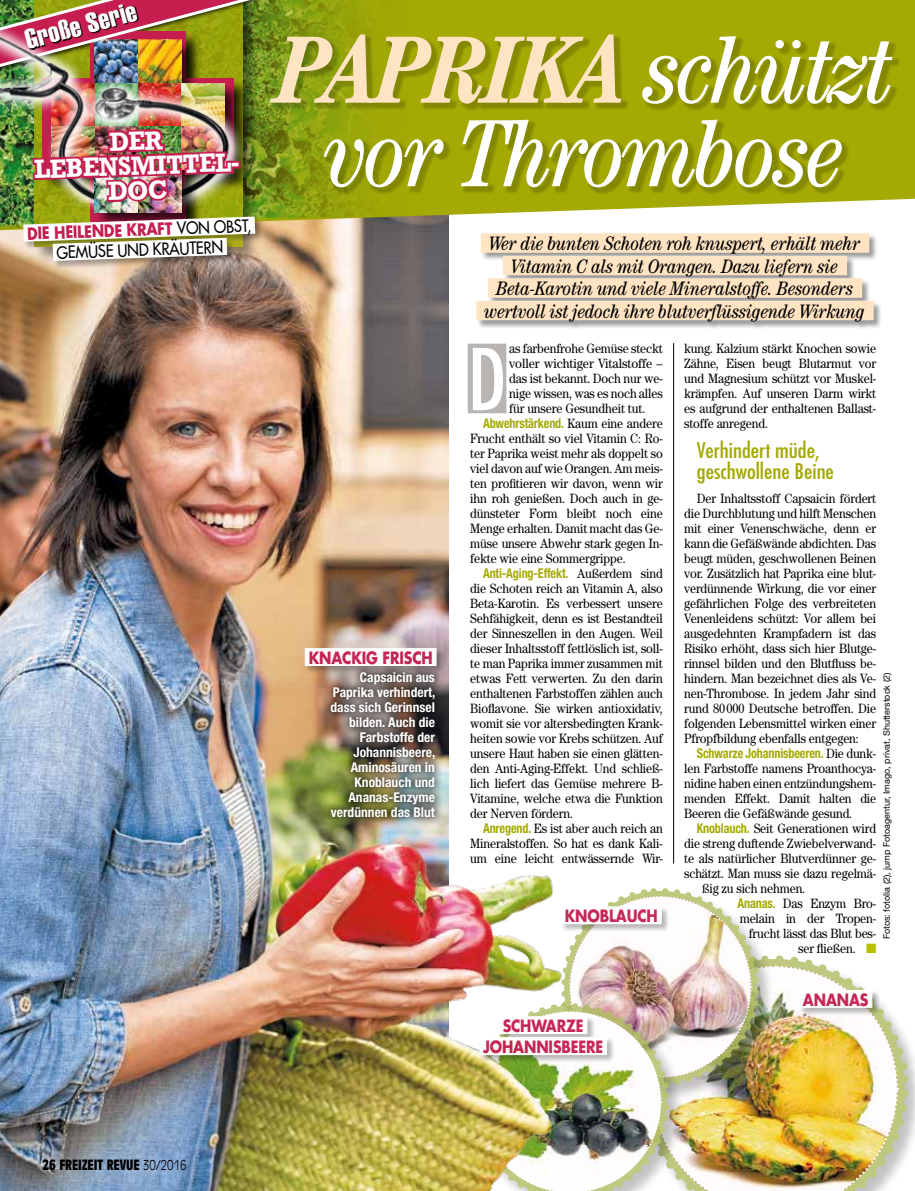
<style>
.page{position:relative;width:915px;height:1191px;background:#fff}
.page>*{position:absolute;margin:0;border:0;box-sizing:border-box;transform-origin:0 0}
.t1{font:italic condensed 95.7px/83.6px "Century LT";letter-spacing:-.03em;color:#fff;text-align:center}
.t2{font:condensed 82.8px "Futura LT";color:#fff}
.t3{font:27px "Helvetica LT Extra Compressed";color:#fff;scale:1.2 1}
.t4{font:700 26.7px/24.6px "Rockwell";color:#fff;text-align:center;scale:.93 1}
.t5{font:condensed 21px/21px "Futura LT";color:#a4a904;scale:1.1 1}
.t6{font:italic condensed 19.5px/22.5px "Century LT";letter-spacing:-.01em;color:#000;text-align:center}
.t7{font:700 16.5px/21px "Futura LT";letter-spacing:-.01em;color:#c51e4f;text-align:center;scale:.85 1}
.t8{font:16.5px/20.2px "Futura LT";color:#000;text-align:center;scale:.9 1}
.t9{font:700 condensed 14.7px "Antique Olive LT";color:#000}
.t10{font:13.5px/15px "Century LT";letter-spacing:-.01em;color:#000;text-align:justify;scale:.9 1}
.t11{font:700 condensed 13.5px/15px "Helvetica Neue LT";color:#fff;text-align:right}
.t12{font:700 condensed 13.5px "Helvetica Neue LT";letter-spacing:-.01em;color:#a4a904;scale:.9 1}
.t13{font:9px "Helvetica Neue LT";color:#000}
.s1{font-weight:700;color:#c51e4f}
.s2{font-weight:700;color:#ffe4c3}
.s3{font-family:"Century LT";font-weight:400;font-stretch:normal;color:#000}
.s4{font-family:"Helvetica Neue LT";font-weight:700;font-stretch:condensed;color:#a4a904}
.s5{color:#b7bf00}
.s6{font-weight:300;font-stretch:normal;font-size:13.5px}
</style>
<div class="page">
<img style="left:0;top:230px;width:449px;height:961px">
<svg style="left:424px;top:0;width:490px;height:230px;fill:#a4a904"></svg>
<img style="left:309px;top:0;width:115px;height:230px">
<img style="left:578px;top:888px;width:333px;height:303px">
<img style="left:381px;top:863px;width:197px;height:328px">
<div style="left:467px;top:343px;width:39px;height:70px;background:#b7b4b2"></div>
<div style="left:321px;top:663px;width:122px;height:163px;background:#000;opacity:.65"></div>
<div style="left:476px;top:233px;width:406px;height:97px;background:#000;opacity:.4"></div>
<div style="left:480px;top:233px;width:389px;height:20px;background:#ffe4c3"></div>
<div style="left:503px;top:256px;width:343px;height:19px;background:#ffe4c3"></div>
<div style="left:487px;top:278px;width:374px;height:20px;background:#ffe4c3"></div>
<div style="left:476px;top:301px;width:397px;height:19px;background:#ffe4c3"></div>
<div style="left:304px;top:647px;width:141px;height:27px;background:#000;opacity:.3"></div>
<div style="left:304px;top:648px;width:132px;height:18px;background:#fff"></div>
<div style="left:478px;top:1015px;width:137px;height:48px;background:#000;opacity:.3"></div>
<div style="left:498px;top:1016px;width:89px;height:18px;background:#fff"></div>
<div style="left:479px;top:1037px;width:127px;height:18px;background:#fff"></div>
<div style="left:560px;top:906px;width:110px;height:27px;background:#000;opacity:.3"></div>
<div style="left:560px;top:906px;width:101px;height:18px;background:#fff"></div>
<div style="left:798px;top:989px;width:83px;height:27px;background:#000;opacity:.3"></div>
<div style="left:798px;top:990px;width:74px;height:18px;background:#fff"></div>
<hr style="left:673px;top:343px;width:1px;height:520px;background:#000">
<div style="left:269px;top:35px;width:631px;height:160px;background:#000;opacity:.2"></div>
<img style="left:0;top:0;width:309px;height:395px">
<h3 class="t3" style="left:22px;top:24px;width:97px;rotate:-15deg">Große Serie</h3>
<h3 class="t4" style="left:33px;top:132px;width:227px;rotate:-2deg">DER<br>LEBENSMITTEL-<br>DOC</h3>
<p class="t8" style="left:27px;top:223px;width:250px;rotate:-2deg"><span class="s1">DIE HEILENDE KRAFT</span> VON OBST,<br>GEMÜSE UND KRÄUTERN</p>
<h1 class="t1" style="left:278px;top:27px;width:618px"><span class="s2">PAPRIKA</span> schützt vor Thrombose</h1>
<h3 class="t6" style="left:485px;top:232px;width:381px">Wer die bunten Schoten roh knuspert, erhält mehr Vitamin C als mit Orangen. Dazu liefern sie Beta-Karotin und viele Mineralstoffe. Besonders wertvoll ist jedoch ihre blutverflüssigende Wirkung</h3>
<h2 class="t2" style="left:467px;top:330px;width:40px">D</h2>
<p class="t10" style="left:509px;top:341px;width:172px">as farbenfrohe Gemüse steckt voller wichtiger Vitalstoffe – das ist bekannt. Doch nur we&shy;nige wissen, was es noch alles für unsere Gesundheit tut.</p>
<p class="t12" style="left:483px;top:415px;width:201px">Abwehrstärkend. <span class="s3">Kaum eine andere</span></p>
<p class="t10" style="left:470px;top:431px;width:215px">Frucht enthält so viel Vitamin C: Ro&shy;ter Paprika weist mehr als doppelt so viel davon auf wie Orangen. Am meis&shy;ten profitieren wir davon, wenn wir ihn roh genießen. Doch auch in ge&shy;dünsteter Form bleibt noch eine Menge erhalten. Damit macht das Ge&shy;müse unsere Abwehr stark gegen In&shy;fekte wie eine Sommergrippe.</p>
<p class="t12" style="left:483px;top:565px;width:201px">Anti-Aging-Effekt. <span class="s3">Außerdem sind</span></p>
<p class="t10" style="left:470px;top:581px;width:215px">die Schoten reich an Vitamin A, also Beta-Karotin. Es verbessert unsere Sehfähigkeit, denn es ist Bestandteil der Sinneszellen in den Augen. Weil dieser Inhaltsstoff fettlöslich ist, soll&shy;te man Paprika immer zusammen mit etwas Fett verwerten. Zu den darin enthaltenen Farbstoffen zählen auch Bioflavone. Sie wirken antioxidativ, womit sie vor altersbedingten Krank&shy;heiten sowie vor Krebs schützen. Auf unsere Haut haben sie einen glätten&shy;den Anti-Aging-Effekt. Und schließ&shy;lich liefert das Gemüse mehrere B-Vitamine, welche etwa die Funktion der Nerven fördern.</p>
<p class="t10" style="left:470px;top:821px;width:215px;text-indent:13px"><span class="s4">Anregend.</span> Es ist aber auch reich an Mineralstoffen. So hat es dank Kali&shy;um eine leicht entwässernde Wir-</p>
<p class="t10" style="left:684px;top:341px;width:215px">kung. Kalzium stärkt Knochen sowie Zähne, Eisen beugt Blutarmut vor und Magnesium schützt vor Muskel&shy;krämpfen. Auf unseren Darm wirkt es aufgrund der enthaltenen Ballast&shy;stoffe anregend.</p>
<h3 class="t5" style="left:696px;top:439px;width:126px">Verhindert müde, geschwollene Beine</h3>
<p class="t10" style="left:684px;top:491px;width:215px;text-indent:13px">Der Inhaltsstoff Capsaicin fördert die Durchblutung und hilft Menschen mit einer Venenschwäche, denn er kann die Gefäßwände abdichten. Das beugt müden, geschwollenen Beinen vor. Zusätzlich hat Paprika eine blut&shy;verdünnende Wirkung, die vor einer gefährlichen Folge des verbreiteten Venenleidens schützt: Vor allem bei ausgedehnten Krampfadern ist das Risiko erhöht, dass sich hier Blutge&shy;rinnsel bilden und den Blutfluss be&shy;hindern. Man bezeichnet dies als Ve&shy;nen-Thrombose. In jedem Jahr sind rund 80000 Deutsche betroffen. Die folgenden Lebensmittel wirken einer Pfropfbildung ebenfalls entgegen:</p>
<p class="t12" style="left:696px;top:745px;width:201px">Schwarze Johannisbeeren. <span class="s3">Die dunk-</span></p>
<p class="t10" style="left:684px;top:761px;width:215px">len Farbstoffe namens Proanthocya&shy;nidine haben einen entzündungshem&shy;menden Effekt. Damit halten die Beeren die Gefäßwände gesund.</p>
<p class="t10" style="left:696px;top:821px;width:201px"><span class="s4">Knoblauch.</span> Seit Generationen wird</p>
<p class="t10" style="left:684px;top:836px;width:215px">die streng duftende Zwiebelverwand-</p>
<p class="t10" style="left:684px;top:851px;width:215px">te als natürlicher Blutverdünner ge-</p>
<p class="t10" style="left:684px;top:866px;width:215px">schätzt. Man muss sie dazu regelmä-</p>
<p class="t10" style="left:702px;top:881px;width:116px">ßig zu sich nehmen.</p>
<p class="t10" style="left:737px;top:896px;width:156px"><span class="s4">Ananas.</span> Das Enzym Bro-</p>
<p class="t10" style="left:739px;top:911px;width:153px">melain in der Tropen-</p>
<p class="t10" style="left:748px;top:926px;width:143px">frucht lässt das Blut bes-</p>
<p class="t10" style="left:798px;top:941px;width:88px">ser fließen. <span class="s5">■</span></p>
<p class="t7" style="left:308px;top:647px;width:147px">KNACKIG FRISCH</p>
<p class="t11" style="left:330px;top:669px;width:106px">Capsaicin aus<br>Paprika verhindert, dass sich Gerinnsel bilden. Auch die<br>Farbstoffe der<br>Johannisbeere,<br>Aminosäuren in<br>Knoblauch und<br>Ananas-Enzyme verdünnen das Blut</p>
<p class="t13" style="left:880px;top:939px;width:268px;rotate:-90deg">Fotos: fotolia (2), jump Fotoagentur, Imago, privat, Shutterstock (2)</p>
<p class="t7" style="left:564px;top:905px;width:111px">KNOBLAUCH</p>
<p class="t7" style="left:483px;top:1015px;width:143px">SCHWARZE<br>JOHANNISBEERE</p>
<p class="t7" style="left:802px;top:989px;width:79px">ANANAS</p>
<p class="t9" style="left:43px;top:1156px;width:145px">26 FREIZEIT REVUE <span class="s6">30/2016</span></p>
</div>
